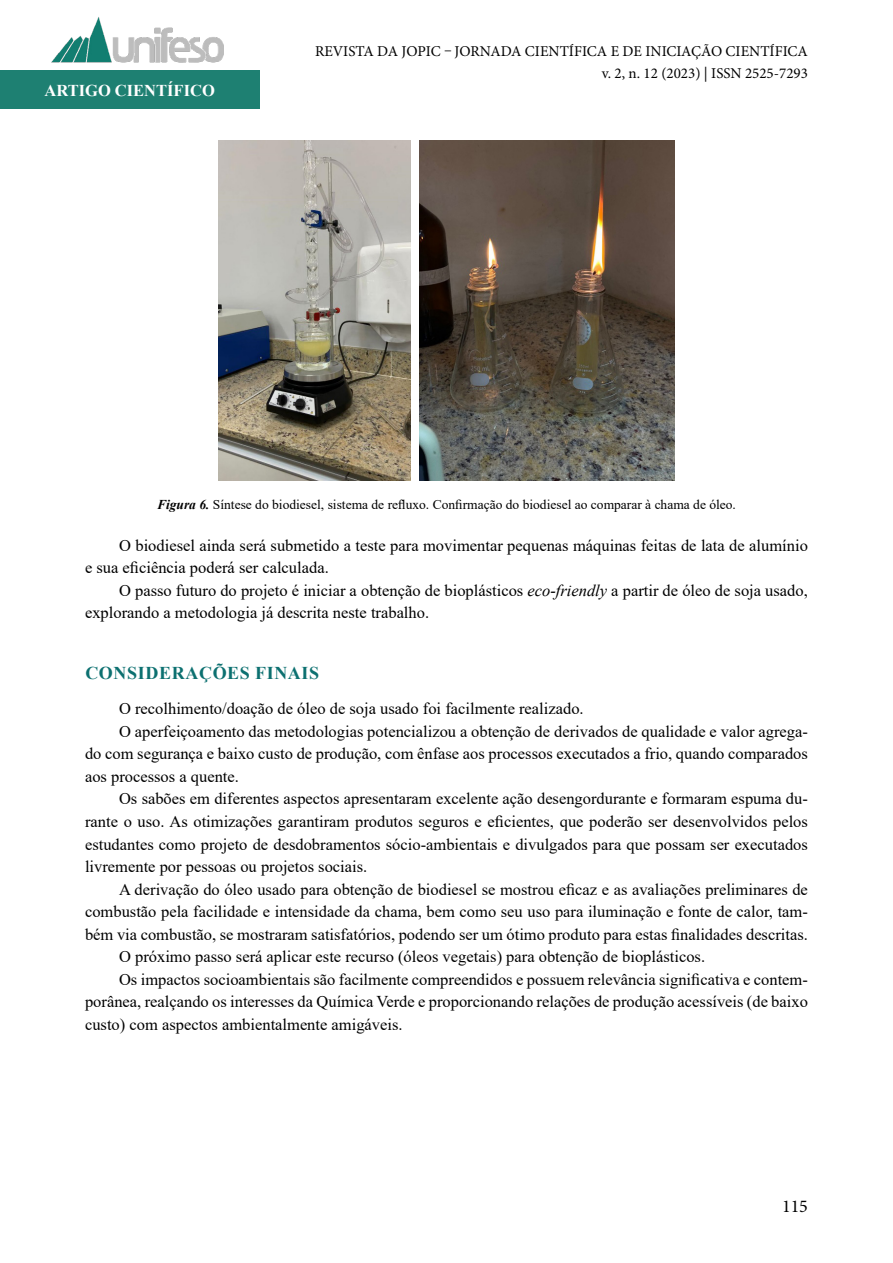
<style>
.page{position:relative;width:893px;height:1263px;background:#fff}
.page>*{position:absolute;margin:0;border:0;box-sizing:border-box;transform-origin:0 0}
.t1{font:700 18px "Times New Roman";letter-spacing:.035em;color:#0c7070}
.t2{font:18px "Minion Pro";color:#000}
.t3{font:16.5px/22.5px "Times New Roman";color:#000}
.t4{font:700 16.5px "Times New Roman";color:#fff}
.t5{font:15px/22.5px "Minion Pro";color:#000;text-align:right}
.t6{font:13.5px "Times New Roman";color:#000}
.s1{font-weight:700;font-style:italic}
.s2{font-style:italic}
</style>
<div class="page">
<div style="left:0;top:71px;width:259px;height:38px;background:#1e8072"></div>
<img style="left:51px;top:17px;width:173px;height:54px">
<img style="left:219px;top:140px;width:191px;height:340px">
<img style="left:419px;top:140px;width:255px;height:340px">
<p class="t4" style="left:44px;top:78px;width:172px">ARTIGO CIENTÍFICO</p>
<p class="t5" style="left:315px;top:40px;width:494px">REVISTA DA JOPIC – JORNADA CIENTÍFICA E DE INICIAÇÃO CIENTÍFICA v. 2, n. 12 (2023) | ISSN 2525-7293</p>
<p class="t6" style="left:157px;top:495px;width:580px"><span class="s1">Figura 6.</span> Síntese do biodiesel, sistema de refluxo. Confirmação do biodiesel ao comparar à chama de óleo.</p>
<p class="t3" style="left:85px;top:534px;width:724px;text-indent:34px">O biodiesel ainda será submetido a teste para movimentar pequenas máquinas feitas de lata de alumínio e sua eficiência poderá ser calculada.</p>
<p class="t3" style="left:85px;top:579px;width:724px;text-indent:34px">O passo futuro do projeto é iniciar a obtenção de bioplásticos <span class="s2">eco-friendly</span> a partir de óleo de soja usado, explorando a metodologia já descrita neste trabalho.</p>
<p class="t1" style="left:85px;top:660px;width:235px">CONSIDERAÇÕES FINAIS</p>
<p class="t3" style="left:119px;top:697px;width:466px">O recolhimento/doação de óleo de soja usado foi facilmente realizado.</p>
<p class="t3" style="left:119px;top:720px;width:690px">O aperfeiçoamento das metodologias potencializou a obtenção de derivados de qualidade e valor agrega-</p>
<p class="t3" style="left:85px;top:742px;width:724px">do com segurança e baixo custo de produção, com ênfase aos processos executados a frio, quando comparados</p>
<p class="t3" style="left:85px;top:765px;width:155px">aos processos a quente.</p>
<p class="t3" style="left:119px;top:787px;width:690px">Os sabões em diferentes aspectos apresentaram excelente ação desengordurante e formaram espuma du-</p>
<p class="t3" style="left:85px;top:810px;width:724px">rante o uso. As otimizações garantiram produtos seguros e eficientes, que poderão ser desenvolvidos pelos</p>
<p class="t3" style="left:85px;top:832px;width:724px">estudantes como projeto de desdobramentos sócio-ambientais e divulgados para que possam ser executados</p>
<p class="t3" style="left:85px;top:855px;width:284px">livremente por pessoas ou projetos sociais.</p>
<p class="t3" style="left:119px;top:877px;width:690px">A derivação do óleo usado para obtenção de biodiesel se mostrou eficaz e as avaliações preliminares de</p>
<p class="t3" style="left:85px;top:900px;width:724px">combustão pela facilidade e intensidade da chama, bem como seu uso para iluminação e fonte de calor, tam-</p>
<p class="t3" style="left:85px;top:922px;width:724px">bém via combustão, se mostraram satisfatórios, podendo ser um ótimo produto para estas finalidades descritas.</p>
<p class="t3" style="left:119px;top:945px;width:588px">O próximo passo será aplicar este recurso (óleos vegetais) para obtenção de bioplásticos.</p>
<p class="t3" style="left:119px;top:967px;width:690px">Os impactos socioambientais são facilmente compreendidos e possuem relevância significativa e contem-</p>
<p class="t3" style="left:85px;top:990px;width:724px">porânea, realçando os interesses da Química Verde e proporcionando relações de produção acessíveis (de baixo</p>
<p class="t3" style="left:85px;top:1012px;width:319px">custo) com aspectos ambientalmente amigáveis.</p>
<p class="t2" style="left:782px;top:1194px;width:27px">115</p>
</div>
